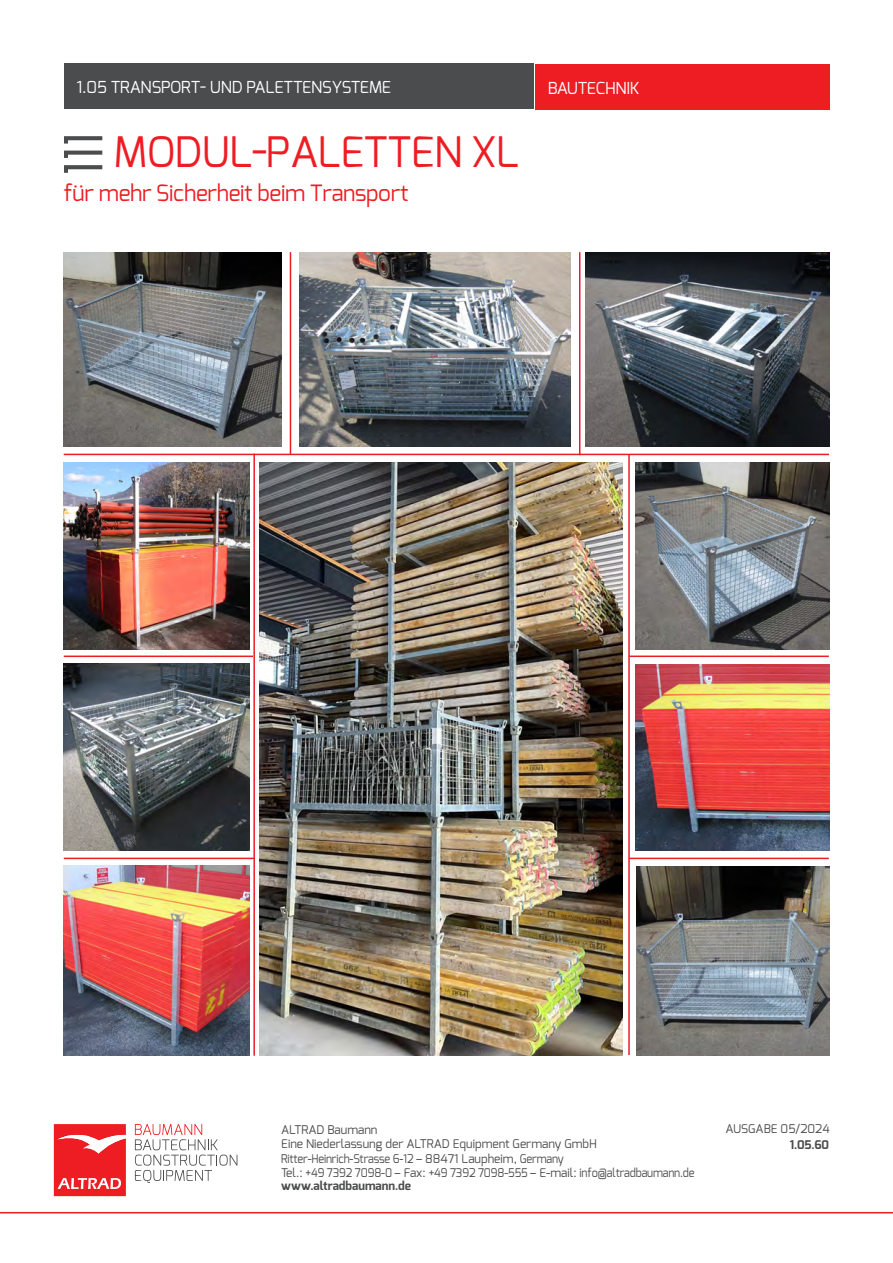
<style>
.page{position:relative;width:893px;height:1263px;background:#fff}
.page>*{position:absolute;margin:0;border:0;box-sizing:border-box;transform-origin:0 0}
.t1{font:42px "Exo";letter-spacing:-.015em;color:#ee1d23}
.t2{font:22.5px "Exo";letter-spacing:-.015em;color:#ee1d23}
.t3{font:16.5px "Exo";letter-spacing:-.01em;color:#fff}
.t4{font:12px/14.4px "Exo";letter-spacing:-.01em;color:#4b4c4d}
.t5{font:700 12px "Exo";color:#4b4c4d}
</style>
<div class="page">
<hr style="left:253px;top:454px;width:2px;height:602px;background:#ee1d23">
<hr style="left:628px;top:454px;width:2px;height:601px;background:#ee1d23">
<hr style="left:629px;top:655px;width:200px;height:2px;background:#ee1d23">
<hr style="left:629px;top:858px;width:200px;height:1px;background:#ee1d23">
<hr style="left:64px;top:454px;width:765px;height:1px;background:#ee1d23">
<hr style="left:64px;top:655px;width:189px;height:2px;background:#ee1d23">
<svg style="left:54px;top:1124px;width:72px;height:72px;background:#f03e44"></svg>
<svg style="left:135px;top:1124px;width:102px;height:59px"></svg>
<img style="left:635px;top:462px;width:194px;height:187px">
<img style="left:299px;top:252px;width:272px;height:194px">
<img style="left:259px;top:462px;width:363px;height:593px">
<img style="left:64px;top:252px;width:217px;height:194px">
<img style="left:585px;top:252px;width:244px;height:194px">
<img style="left:636px;top:866px;width:193px;height:189px">
<hr style="left:579px;top:252px;width:1px;height:203px;background:#ee1d23">
<hr style="left:290px;top:252px;width:1px;height:202px;background:#ee1d23">
<hr style="left:0;top:1212px;width:893px;height:1px;background:#ee1d23">
<img style="left:64px;top:663px;width:185px;height:187px">
<img style="left:64px;top:462px;width:185px;height:187px">
<img style="left:64px;top:865px;width:185px;height:190px">
<img style="left:636px;top:664px;width:193px;height:186px">
<hr style="left:64px;top:858px;width:190px;height:1px;background:#ee1d23">
<div style="left:535px;top:64px;width:294px;height:45px;background:#ee1d23"></div>
<div style="left:64px;top:64px;width:469px;height:45px;background:#4b4c4d"></div>
<svg style="left:64px;top:136px;width:38px;height:8px"></svg>
<svg style="left:64px;top:151px;width:38px;height:7px"></svg>
<svg style="left:64px;top:165px;width:38px;height:8px"></svg>
<h3 class="t3" style="left:76px;top:77px;width:316px">1.05 TRANSPORT- UND PALETTENSYSTEME</h3>
<h1 class="t1" style="left:114px;top:125px;width:407px">MODUL-PALETTEN XL</h1>
<h2 class="t2" style="left:64px;top:179px;width:346px">für mehr Sicherheit beim Transport</h2>
<h3 class="t3" style="left:548px;top:77px;width:93px">BAUTECHNIK</h3>
<p class="t4" style="left:281px;top:1122px;width:98px">ALTRAD Baumann</p>
<p class="t4" style="left:726px;top:1122px;width:106px">AUSGABE 05/2024</p>
<p class="t4" style="left:281px;top:1137px;width:415px">Eine Niederlassung der ALTRAD Equipment Germany GmbH<br>Ritter-Heinrich-Strasse 6-12 – 88471 Laupheim, Germany<br>Tel.: +49 7392 7098-0 – Fax: +49 7392 7098-555 – E-mail: info@altradbaumann.de</p>
<p class="t5" style="left:281px;top:1178px;width:131px">www.altradbaumann.de</p>
<p class="t5" style="left:790px;top:1137px;width:41px">1.05.60</p>
</div>
